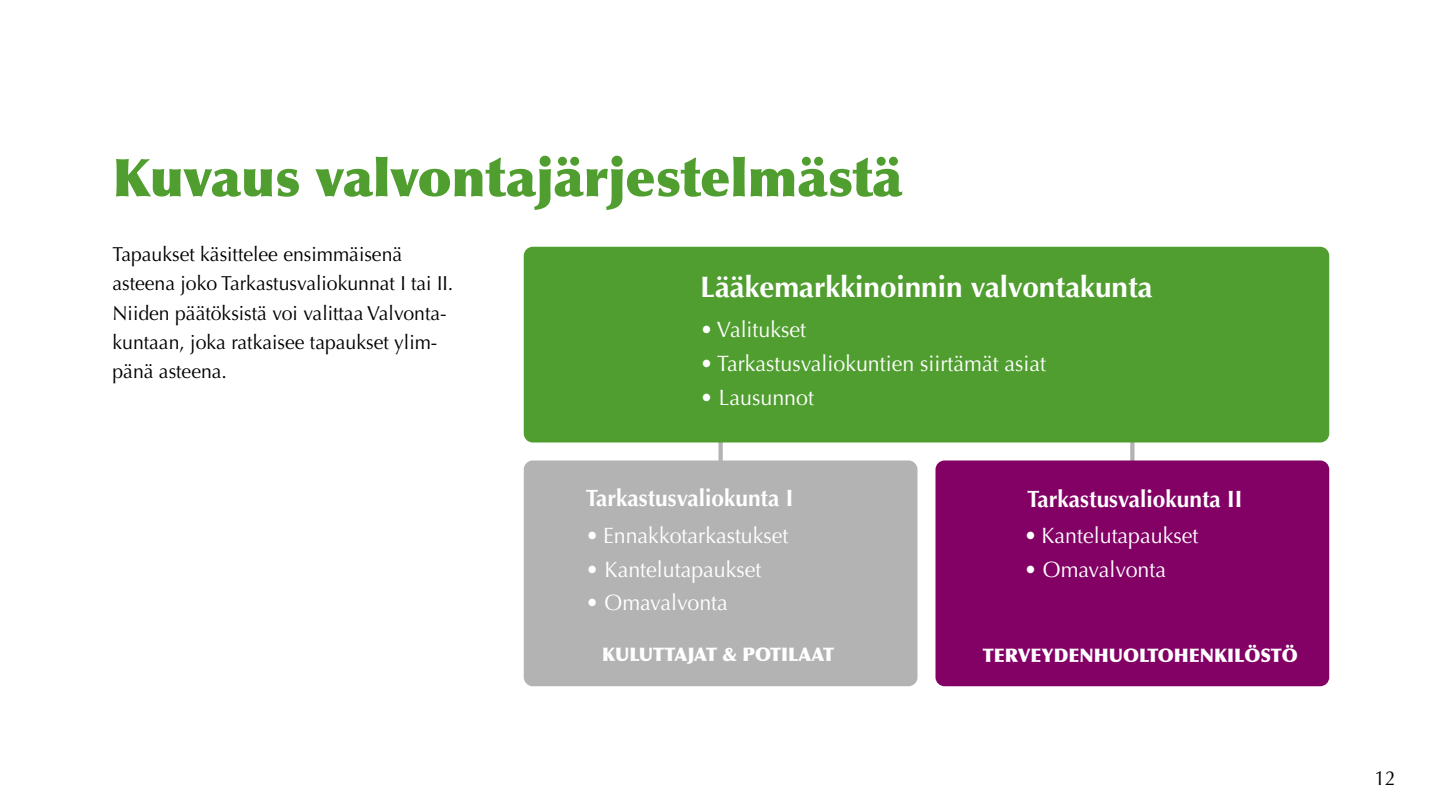
<style>
.page{position:relative;width:1440px;height:810px;background:#fff}
.page>*{position:absolute;margin:0;border:0;box-sizing:border-box;transform-origin:0 0}
.t1{font:900 52.5px "Optima";color:#509e2f}
.t2{font:700 29.7px "Optima";color:#fff}
.t3{font:700 23.62px "Optima";color:#fff;scale:.96 1}
.t4{font:22.27px "Optima";color:#fff;scale:.96 1}
.Leipis_ei_sis{font:20.25px/29.2px "Optima";color:#000;scale:.96 1}
.t5{font:900 18.75px "Optima";color:#fff;scale:.96 1}
</style>
<div class="page">
<div style="left:1130px;top:436px;width:5px;height:30px;background:#b3b3b3"></div>
<div style="left:718px;top:436px;width:5px;height:30px;background:#b3b3b3"></div>
<div style="left:524px;top:247px;width:805px;height:195px;background:#509e2f;border-radius:9px"></div>
<div style="left:524px;top:460px;width:393px;height:226px;background:#b3b3b3;border-radius:9px"></div>
<div style="left:935px;top:460px;width:394px;height:226px;background:#830065;border-radius:9px"></div>
<p class="t1" style="left:112px;top:146px;width:791px">Kuvaus valvontajärjestelmästä</p>
<p class="Leipis_ei_sis" style="left:112px;top:240px;width:357px">Tapaukset käsittelee ensimmäisenä asteena joko Tarkastusvaliokunnat I tai II.<br>Niiden päätöksistä voi valittaa Valvonta&shy;kuntaan, joka ratkaisee tapaukset ylim&shy;pänä asteena.</p>
<p class="t2" style="left:700px;top:269px;width:454px">Lääkemarkkinoinnin valvontakunta</p>
<p class="t4" style="left:700px;top:317px;width:112px">• Valitukset</p>
<p class="t4" style="left:700px;top:351px;width:362px">• Tarkastusvaliokuntien siirtämät asiat</p>
<p class="t4" style="left:700px;top:384px;width:120px">• Lausunnot</p>
<p class="t3" style="left:586px;top:484px;width:218px">Tarkastusvaliokunta I</p>
<p class="t4" style="left:586px;top:522px;width:213px">• Ennakkotarkastukset</p>
<p class="t4" style="left:586px;top:556px;width:185px">• Kantelutapaukset</p>
<p class="t4" style="left:586px;top:590px;width:150px">• Omavalvonta</p>
<p class="t5" style="left:602px;top:643px;width:243px">KULUTTAJAT &amp; POTILAAT</p>
<p class="t3" style="left:1027px;top:485px;width:226px">Tarkastusvaliokunta II</p>
<p class="t4" style="left:1024px;top:523px;width:183px">• Kantelutapaukset</p>
<p class="t4" style="left:1024px;top:557px;width:150px">• Omavalvonta</p>
<p class="t5" style="left:983px;top:644px;width:330px">TERVEYDENHUOLTOHENKILÖSTÖ</p>
<p class="Leipis_ei_sis" style="left:1374px;top:764px;width:24px">12</p>
</div>
